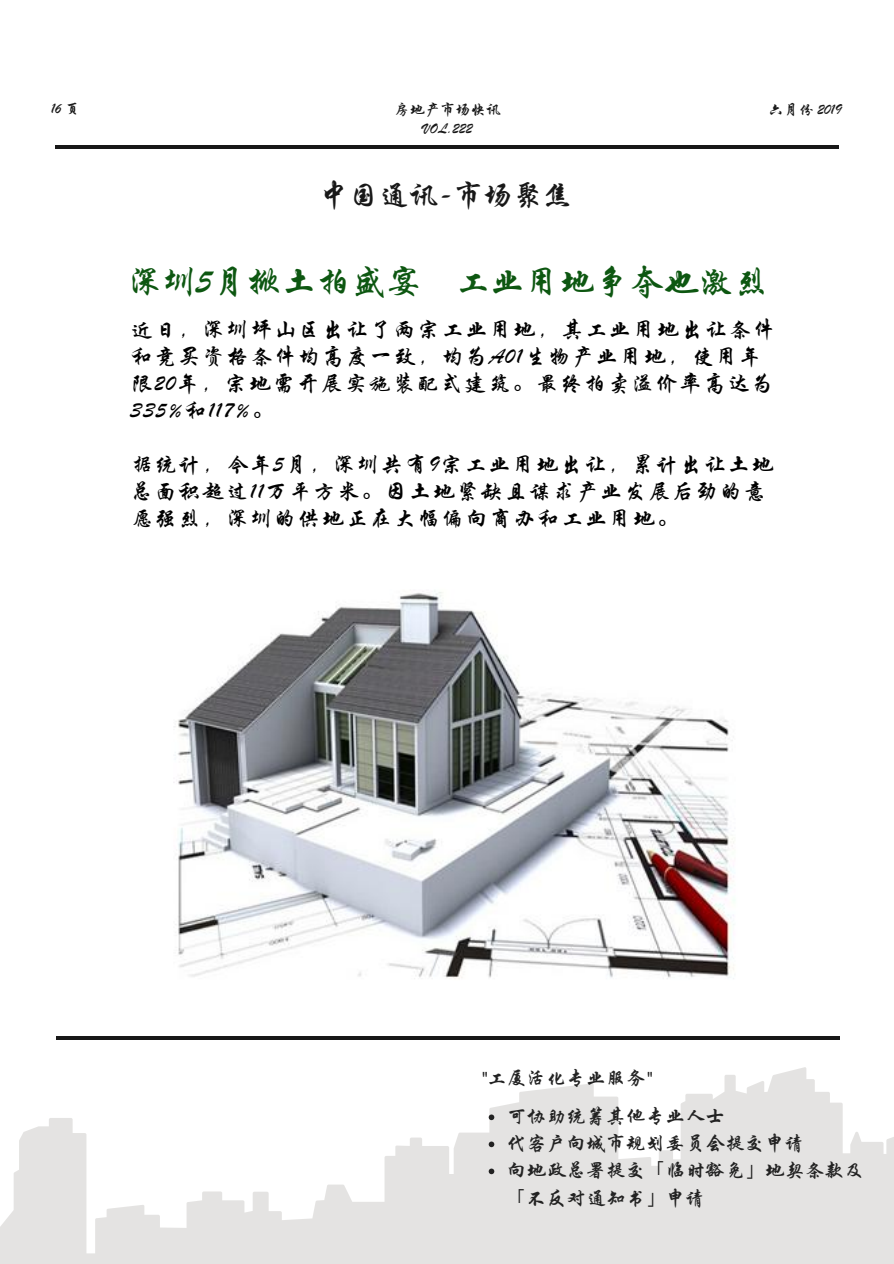
<style>
.page{position:relative;width:894px;height:1264px;background:#fff}
.page>*{position:absolute;margin:0;border:0;box-sizing:border-box;transform-origin:0 0}
.t1{font:34.8px "ST Xingkai";color:#0d5711}
.t2{font:29.85px "ST Xingkai";color:#181818}
.t3{font:22.35px/27px "ST Xingkai";letter-spacing:.07em;color:#000}
.t4{font:19.8px/27px "ST Xingkai";color:#222}
.t5{font:15.15px "ST Xingkai";color:#181818}
</style>
<div class="page">
<hr style="left:55px;top:146px;width:783px;height:3px;background:#181818">
<svg style="left:0;top:1071px;width:893px;height:192px;fill:#e4e3e2"></svg>
<hr style="left:56px;top:1036px;width:783px;height:3px;background:#181818">
<svg style="left:488px;top:1114px;width:6px;height:6px"></svg>
<svg style="left:488px;top:1141px;width:6px;height:6px"></svg>
<svg style="left:488px;top:1168px;width:6px;height:6px"></svg>
<img style="left:173px;top:591px;width:562px;height:388px">
<p class="t5" style="left:51px;top:101px;width:31px">16 页</p>
<p class="t5" style="left:395px;top:101px;width:107px">房地产市场快讯</p>
<p class="t5" style="left:768px;top:101px;width:75px">六月份 2019</p>
<p class="t5" style="left:423px;top:121px;width:51px">VOL.222</p>
<h2 class="t2" style="left:319px;top:180px;width:255px">中国通讯-市场聚焦</h2>
<h1 class="t1" style="left:127px;top:264px;width:642px">深圳5月掀土拍盛宴 工业用地争夺也激烈</h1>
<p class="t3" style="left:130px;top:317px;width:645px">近日，深圳坪山区出让了两宗工业用地，其工业用地出让条件和竞买资格条件均高度一致，均为A01生物产业用地，使用年限20年，宗地需开展实施装配式建筑。最终拍卖溢价率高达为<br>335%和117%。</p>
<p class="t3" style="left:130px;top:452px;width:644px">据统计，今年5月，深圳共有9宗工业用地出让，累计出让土地总面积超过11万平方米。因土地紧缺且谋求产业发展后劲的意愿强烈，深圳的供地正在大幅偏向商办和工业用地。</p>
<p class="t4" style="left:506px;top:1060px;width:220px;line-height:38px;text-indent:-26px">"工厦活化专业服务"<br>可协助统筹其他专业人士</p>
<p class="t4" style="left:506px;top:1130px;width:359px">代客户向城市规划委员会提交申请<br>向地政总署提交「临时豁免」地契条款及「不反对通知书」申请</p>
</div>
